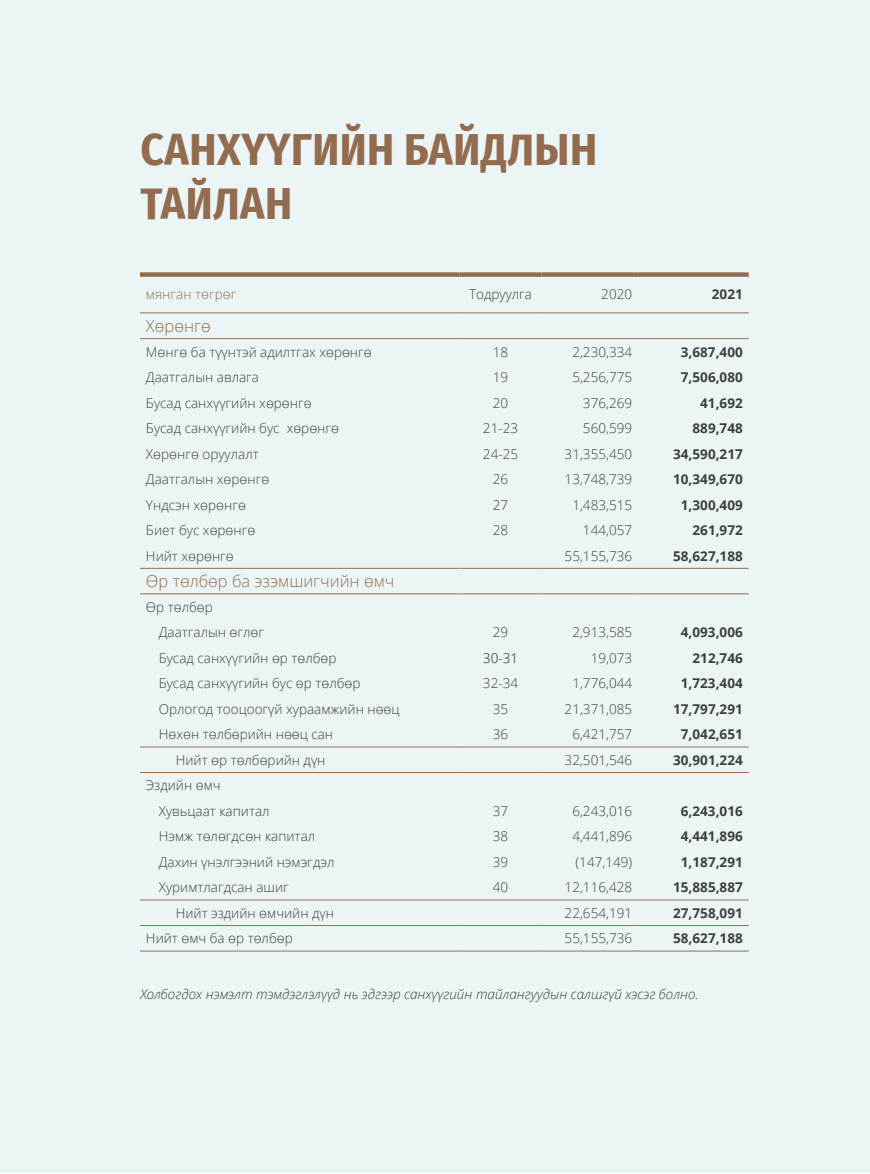
<style>
.page{position:relative;width:870px;height:1174px;background:#fff}
.page>*{position:absolute;margin:0;border:0;box-sizing:border-box;transform-origin:0 0}
.t1{font:700 45px/54px "Fira Sans Condensed";letter-spacing:.01em;color:#936c4f}
.t2{font:300 16.5px "Open Sans";color:#936c4f}
.t3{font:300 13.5px "Open Sans";color:#3e3e3f}
.t4{font:700 13.5px "Open Sans";color:#3e3e3f}
.t5{font:italic 300 13.5px "Open Sans";color:#3e3e3f}
.t6{font:300 13.5px "Open Sans";color:#936c4f}
.t7{font:300 13.5px "Open Sans";color:#231f20}
</style>
<div class="page">
<div style="left:863px;top:0;width:7px;height:1173px;background:#ebf5f6"></div>
<div style="left:0;top:0;width:863px;height:1173px;background:#ebf5f6"></div>
<div style="left:140px;top:272px;width:319px;height:5px;background:#936c4f"></div>
<div style="left:459px;top:272px;width:82px;height:5px;background:#936c4f"></div>
<div style="left:541px;top:272px;width:97px;height:5px;background:#936c4f"></div>
<div style="left:638px;top:272px;width:110px;height:5px;background:#936c4f"></div>
<hr style="left:140px;top:312px;width:319px;height:1px;background:#936c4f">
<hr style="left:459px;top:312px;width:82px;height:1px;background:#936c4f">
<hr style="left:541px;top:312px;width:97px;height:1px;background:#936c4f">
<hr style="left:638px;top:312px;width:110px;height:1px;background:#936c4f">
<hr style="left:140px;top:568px;width:319px;height:1px;background:#936c4f">
<hr style="left:459px;top:568px;width:82px;height:1px;background:#936c4f">
<hr style="left:541px;top:568px;width:97px;height:1px;background:#936c4f">
<hr style="left:638px;top:568px;width:110px;height:1px;background:#936c4f">
<hr style="left:140px;top:593px;width:319px;height:1px;background:#936c4f">
<hr style="left:459px;top:593px;width:82px;height:1px;background:#936c4f">
<hr style="left:541px;top:593px;width:97px;height:1px;background:#936c4f">
<hr style="left:638px;top:593px;width:110px;height:1px;background:#936c4f">
<hr style="left:140px;top:950px;width:319px;height:1px;background:#936c4f">
<hr style="left:459px;top:950px;width:82px;height:1px;background:#936c4f">
<hr style="left:541px;top:950px;width:97px;height:1px;background:#936c4f">
<hr style="left:638px;top:950px;width:110px;height:1px;background:#936c4f">
<hr style="left:140px;top:338px;width:319px;height:1px;background:#936c4f">
<hr style="left:459px;top:338px;width:82px;height:1px;background:#936c4f">
<hr style="left:541px;top:338px;width:97px;height:1px;background:#936c4f">
<hr style="left:638px;top:338px;width:110px;height:1px;background:#936c4f">
<hr style="left:140px;top:925px;width:319px;height:1px;background:#936c4f">
<hr style="left:459px;top:925px;width:82px;height:1px;background:#936c4f">
<hr style="left:541px;top:925px;width:97px;height:1px;background:#936c4f">
<hr style="left:638px;top:925px;width:110px;height:1px;background:#936c4f">
<hr style="left:140px;top:746px;width:319px;height:1px;background:#936c4f">
<hr style="left:459px;top:746px;width:82px;height:1px;background:#936c4f">
<hr style="left:541px;top:746px;width:97px;height:1px;background:#936c4f">
<hr style="left:638px;top:746px;width:110px;height:1px;background:#936c4f">
<hr style="left:140px;top:772px;width:319px;height:1px;background:#936c4f">
<hr style="left:459px;top:772px;width:82px;height:1px;background:#936c4f">
<hr style="left:541px;top:772px;width:97px;height:1px;background:#936c4f">
<hr style="left:638px;top:772px;width:110px;height:1px;background:#936c4f">
<hr style="left:140px;top:899px;width:319px;height:1px;background:#936c4f">
<hr style="left:459px;top:899px;width:82px;height:1px;background:#936c4f">
<hr style="left:541px;top:899px;width:97px;height:1px;background:#936c4f">
<hr style="left:638px;top:899px;width:110px;height:1px;background:#936c4f">
<p class="t1" style="left:141px;top:120px;width:458px">САНХYYГИЙН БАЙДЛЫН<br>ТАЙЛАН</p>
<p class="t6" style="left:146px;top:285px;width:92px">мянган төгрөг</p>
<p class="t3" style="left:469px;top:285px;width:64px">Тодруулга</p>
<p class="t3" style="left:601px;top:285px;width:32px">2020</p>
<p class="t4" style="left:712px;top:284px;width:32px">2021</p>
<p class="t2" style="left:146px;top:315px;width:66px">Хөрөнгө</p>
<p class="t3" style="left:146px;top:342px;width:227px">Мөнгө ба түүнтэй адилтгах хөрөнгө</p>
<p class="t3" style="left:493px;top:342px;width:17px">18</p>
<p class="t3" style="left:572px;top:342px;width:61px">2,230,334</p>
<p class="t4" style="left:681px;top:342px;width:63px">3,687,400</p>
<p class="t3" style="left:146px;top:368px;width:115px">Даатгалын авлага</p>
<p class="t3" style="left:493px;top:368px;width:17px">19</p>
<p class="t3" style="left:572px;top:368px;width:61px">5,256,775</p>
<p class="t4" style="left:681px;top:368px;width:63px">7,506,080</p>
<p class="t3" style="left:146px;top:393px;width:167px">Бусад санхүүгийн хөрөнгө</p>
<p class="t3" style="left:493px;top:393px;width:17px">20</p>
<p class="t3" style="left:583px;top:393px;width:51px">376,269</p>
<p class="t4" style="left:700px;top:393px;width:44px">41,692</p>
<p class="t3" style="left:146px;top:419px;width:195px">Бусад санхүүгийн бус хөрөнгө</p>
<p class="t3" style="left:483px;top:419px;width:37px">21-23</p>
<p class="t3" style="left:583px;top:419px;width:51px">560,599</p>
<p class="t4" style="left:692px;top:419px;width:52px">889,748</p>
<p class="t3" style="left:146px;top:444px;width:114px">Хөрөнгө оруулалт</p>
<p class="t3" style="left:483px;top:444px;width:37px">24-25</p>
<p class="t3" style="left:564px;top:444px;width:69px">31,355,450</p>
<p class="t4" style="left:673px;top:444px;width:71px">34,590,217</p>
<p class="t3" style="left:146px;top:470px;width:125px">Даатгалын хөрөнгө</p>
<p class="t3" style="left:493px;top:470px;width:17px">26</p>
<p class="t3" style="left:564px;top:470px;width:69px">13,748,739</p>
<p class="t4" style="left:673px;top:470px;width:71px">10,349,670</p>
<p class="t3" style="left:146px;top:495px;width:101px">Үндсэн хөрөнгө</p>
<p class="t3" style="left:493px;top:495px;width:17px">27</p>
<p class="t3" style="left:572px;top:495px;width:61px">1,483,515</p>
<p class="t4" style="left:681px;top:495px;width:63px">1,300,409</p>
<p class="t3" style="left:146px;top:521px;width:111px">Биет бус хөрөнгө</p>
<p class="t3" style="left:493px;top:521px;width:17px">28</p>
<p class="t3" style="left:583px;top:521px;width:51px">144,057</p>
<p class="t4" style="left:692px;top:521px;width:52px">261,972</p>
<p class="t3" style="left:146px;top:546px;width:89px">Нийт хөрөнгө</p>
<p class="t3" style="left:564px;top:546px;width:69px">55,155,736</p>
<p class="t4" style="left:673px;top:546px;width:71px">58,627,188</p>
<p class="t2" style="left:146px;top:570px;width:250px">Өр төлбөр ба эзэмшигчийн өмч</p>
<p class="t3" style="left:146px;top:597px;width:68px">Өр төлбөр</p>
<p class="t3" style="left:159px;top:623px;width:107px">Даатгалын өглөг</p>
<p class="t3" style="left:493px;top:623px;width:17px">29</p>
<p class="t3" style="left:572px;top:623px;width:61px">2,913,585</p>
<p class="t4" style="left:681px;top:623px;width:63px">4,093,006</p>
<p class="t3" style="left:159px;top:648px;width:179px">Бусад санхүүгийн өр төлбөр</p>
<p class="t7" style="left:483px;top:648px;width:37px">30-31</p>
<p class="t3" style="left:590px;top:648px;width:43px">19,073</p>
<p class="t4" style="left:692px;top:648px;width:52px">212,746</p>
<p class="t3" style="left:159px;top:674px;width:203px">Бусад санхүүгийн бус өр төлбөр</p>
<p class="t3" style="left:483px;top:674px;width:37px">32-34</p>
<p class="t3" style="left:572px;top:674px;width:61px">1,776,044</p>
<p class="t4" style="left:681px;top:674px;width:63px">1,723,404</p>
<p class="t3" style="left:159px;top:699px;width:242px">Орлогод тооцоогүй хураамжийн нөөц</p>
<p class="t3" style="left:493px;top:699px;width:17px">35</p>
<p class="t3" style="left:564px;top:699px;width:69px">21,371,085</p>
<p class="t4" style="left:673px;top:699px;width:71px">17,797,291</p>
<p class="t3" style="left:159px;top:725px;width:176px">Нөхөн төлбөрийн нөөц сан</p>
<p class="t3" style="left:493px;top:725px;width:17px">36</p>
<p class="t3" style="left:572px;top:725px;width:61px">6,421,757</p>
<p class="t4" style="left:681px;top:725px;width:63px">7,042,651</p>
<p class="t3" style="left:176px;top:750px;width:151px">Нийт өр төлбөрийн дүн</p>
<p class="t3" style="left:564px;top:750px;width:69px">32,501,546</p>
<p class="t4" style="left:673px;top:750px;width:71px">30,901,224</p>
<p class="t3" style="left:146px;top:776px;width:76px">Эздийн өмч</p>
<p class="t3" style="left:159px;top:801px;width:112px">Хувьцаат капитал</p>
<p class="t3" style="left:493px;top:801px;width:17px">37</p>
<p class="t3" style="left:572px;top:801px;width:61px">6,243,016</p>
<p class="t4" style="left:681px;top:801px;width:63px">6,243,016</p>
<p class="t3" style="left:159px;top:827px;width:158px">Нэмж төлөгдсөн капитал</p>
<p class="t3" style="left:493px;top:827px;width:17px">38</p>
<p class="t3" style="left:572px;top:827px;width:61px">4,441,896</p>
<p class="t4" style="left:681px;top:827px;width:63px">4,441,896</p>
<p class="t3" style="left:159px;top:853px;width:177px">Дахин үнэлгээний нэмэгдэл</p>
<p class="t3" style="left:493px;top:853px;width:17px">39</p>
<p class="t3" style="left:575px;top:853px;width:58px">(147,149)</p>
<p class="t4" style="left:681px;top:852px;width:63px">1,187,291</p>
<p class="t3" style="left:159px;top:878px;width:132px">Хуримтлагдсан ашиг</p>
<p class="t3" style="left:493px;top:878px;width:17px">40</p>
<p class="t3" style="left:564px;top:878px;width:69px">12,116,428</p>
<p class="t4" style="left:673px;top:878px;width:71px">15,885,887</p>
<p class="t3" style="left:176px;top:903px;width:160px">Нийт эздийн өмчийн дүн</p>
<p class="t3" style="left:564px;top:903px;width:69px">22,654,191</p>
<p class="t4" style="left:673px;top:903px;width:71px">27,758,091</p>
<p class="t3" style="left:146px;top:929px;width:148px">Нийт өмч ба өр төлбөр</p>
<p class="t3" style="left:564px;top:929px;width:69px">55,155,736</p>
<p class="t4" style="left:673px;top:929px;width:71px">58,627,188</p>
<p class="t5" style="left:140px;top:985px;width:560px">Холбогдох нэмэлт тэмдэглэлүүд нь эдгээр санхүүгийн тайлангуудын салшгүй хэсэг болно.</p>
</div>
